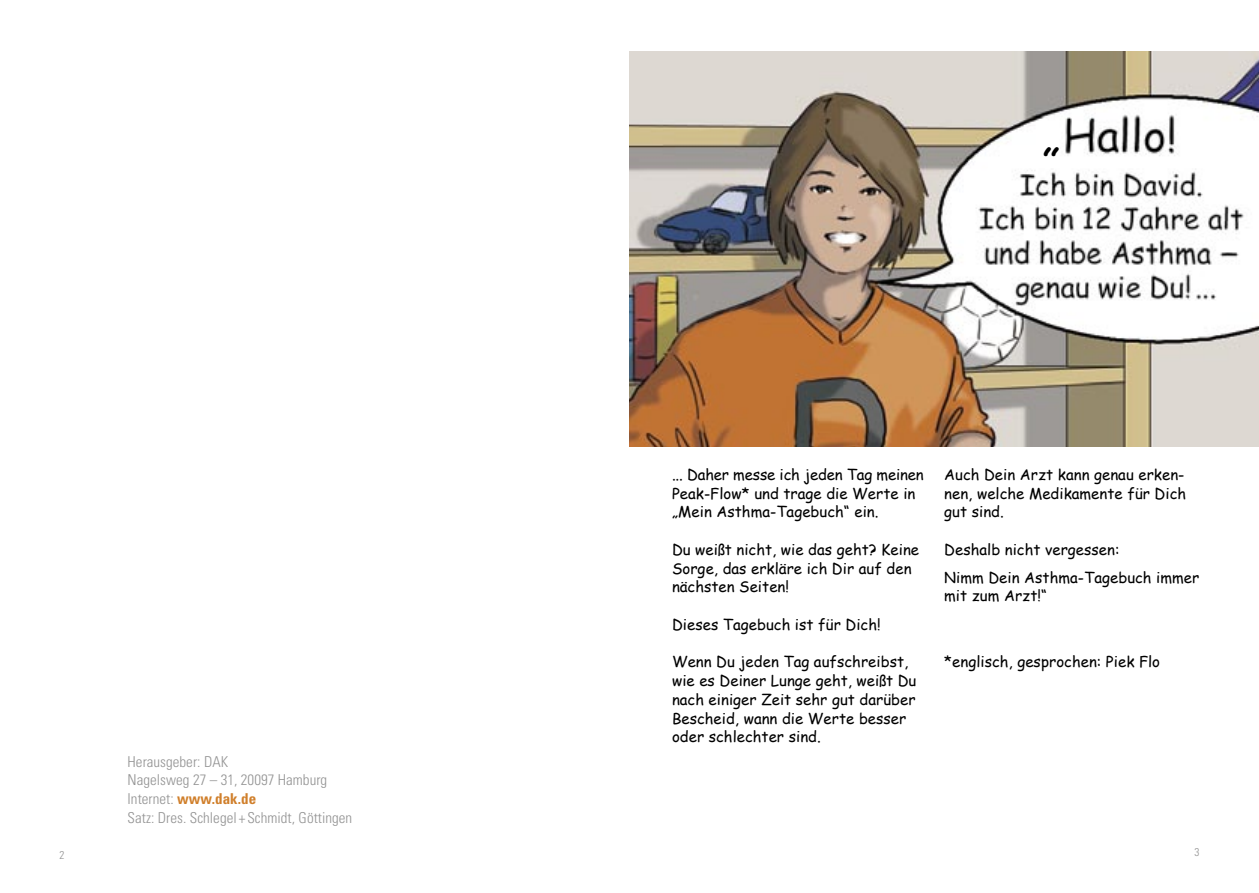
<style>
.page{position:relative;width:1259px;height:893px;background:#fff}
.page>*{position:absolute;margin:0;border:0;box-sizing:border-box;transform-origin:0 0}
.t1{font:45px "Comic Sans MS";color:#000}
.t2{font:15px/18.8px "Comic Sans MS";letter-spacing:.005em;color:#000}
.t3{font:300 condensed 15px/18.8px "Univers";letter-spacing:.005em;color:#939393}
.t4{font:300 condensed 11.25px "Univers";color:#939393}
.s1{font-weight:700;color:#d07f2b}
</style>
<div class="page">
<img style="left:629px;top:51px;width:630px;height:395px">
<p class="t3" style="left:128px;top:752px;width:226px">Herausgeber: DAK<br>Nagelsweg 27 – 31, 20097 Hamburg<br>Internet: <span class="s1">www.dak.de<br></span>Satz: Dres. Schlegel + Schmidt, Göttingen</p>
<h1 class="t1" style="left:1042px;top:103px;width:20px">„</h1>
<p class="t2" style="left:672px;top:464px;width:253px">... Daher messe ich jeden Tag meinen<br>Peak-Flow* und trage die Werte in „Mein Asthma-Tagebuch“ ein.</p>
<p class="t2" style="left:672px;top:539px;width:249px">Du weißt nicht, wie das geht? Keine<br>Sorge, das erkläre ich Dir auf den nächsten Seiten!</p>
<p class="t2" style="left:672px;top:614px;width:210px">Dieses Tagebuch ist für Dich!</p>
<p class="t2" style="left:672px;top:652px;width:246px">Wenn Du jeden Tag aufschreibst, wie es Deiner Lunge geht, weißt Du nach einiger Zeit sehr gut darüber<br>Bescheid, wann die Werte besser oder schlechter sind.</p>
<p class="t2" style="left:944px;top:464px;width:243px;text-align:justify">Auch Dein Arzt kann genau erken&shy;nen, welche Medikamente für Dich gut sind.</p>
<p class="t2" style="left:944px;top:535px;width:257px;line-height:27.8px">Deshalb nicht vergessen:<br>Nimm Dein Asthma-Tagebuch immer</p>
<p class="t2" style="left:944px;top:586px;width:104px">mit zum Arzt!“</p>
<p class="t2" style="left:944px;top:652px;width:217px">*englisch, gesprochen: Piek Flo</p>
<p class="t4" style="left:60px;top:848px;width:6px">2</p>
<p class="t4" style="left:1194px;top:845px;width:6px">3</p>
</div>
